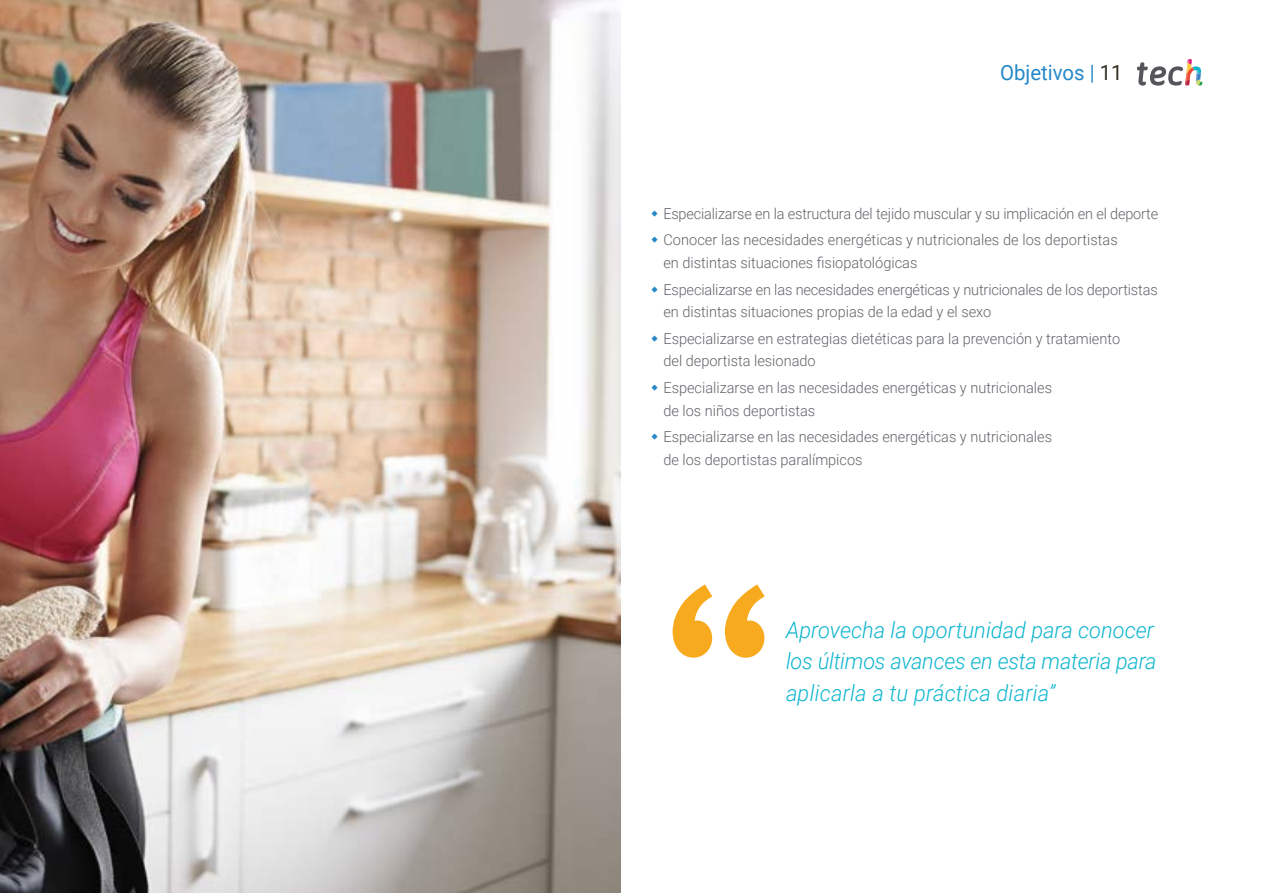
<style>
.page{position:relative;width:1263px;height:893px;background:#fff}
.page>*{position:absolute;margin:0;border:0;box-sizing:border-box;transform-origin:0 0}
.t1{font:italic 300 22.5px/31.5px "Roboto";color:#0fb6cf;text-align:justify}
.t2{font:21px "Roboto";color:#2488c9}
.t3{font:300 15px/26.7px "Roboto";color:#61646a}
.t4{font:300 15px/26.7px "Roboto";color:#61646a;scale:.96 1}
.s1{color:#312e20}
</style>
<div class="page">
<img style="left:0;top:0;width:621px;height:893px">
<svg style="left:1137px;top:59px;width:65px;height:27px"></svg>
<svg style="left:673px;top:584px;width:92px;height:74px"></svg>
<h2 class="t2" style="left:1000px;top:57px;width:124px">Objetivos | <span class="s1">11</span></h2>
<p class="t4" style="left:663px;top:199px;width:517px">Especializarse en la estructura del tejido muscular y su implicación en el deporte<br>Conocer las necesidades energéticas y nutricionales de los deportistas</p>
<p class="t3" style="left:663px;top:249px;width:496px">en distintas situaciones fisiopatológicas<br>Especializarse en las necesidades energéticas y nutricionales de los deportistas</p>
<p class="t3" style="left:663px;top:298px;width:458px">en distintas situaciones propias de la edad y el sexo<br>Especializarse en estrategias dietéticas para la prevención y tratamiento</p>
<p class="t3" style="left:663px;top:347px;width:390px">del deportista lesionado<br>Especializarse en las necesidades energéticas y nutricionales</p>
<p class="t3" style="left:663px;top:396px;width:390px">de los niños deportistas<br>Especializarse en las necesidades energéticas y nutricionales</p>
<p class="t3" style="left:663px;top:446px;width:201px">de los deportistas paralímpicos</p>
<h1 class="t1" style="left:786px;top:613px;width:372px">Aprovecha la oportunidad para conocer los últimos avances en esta materia para aplicarla a tu práctica diaria”</h1>
</div>
